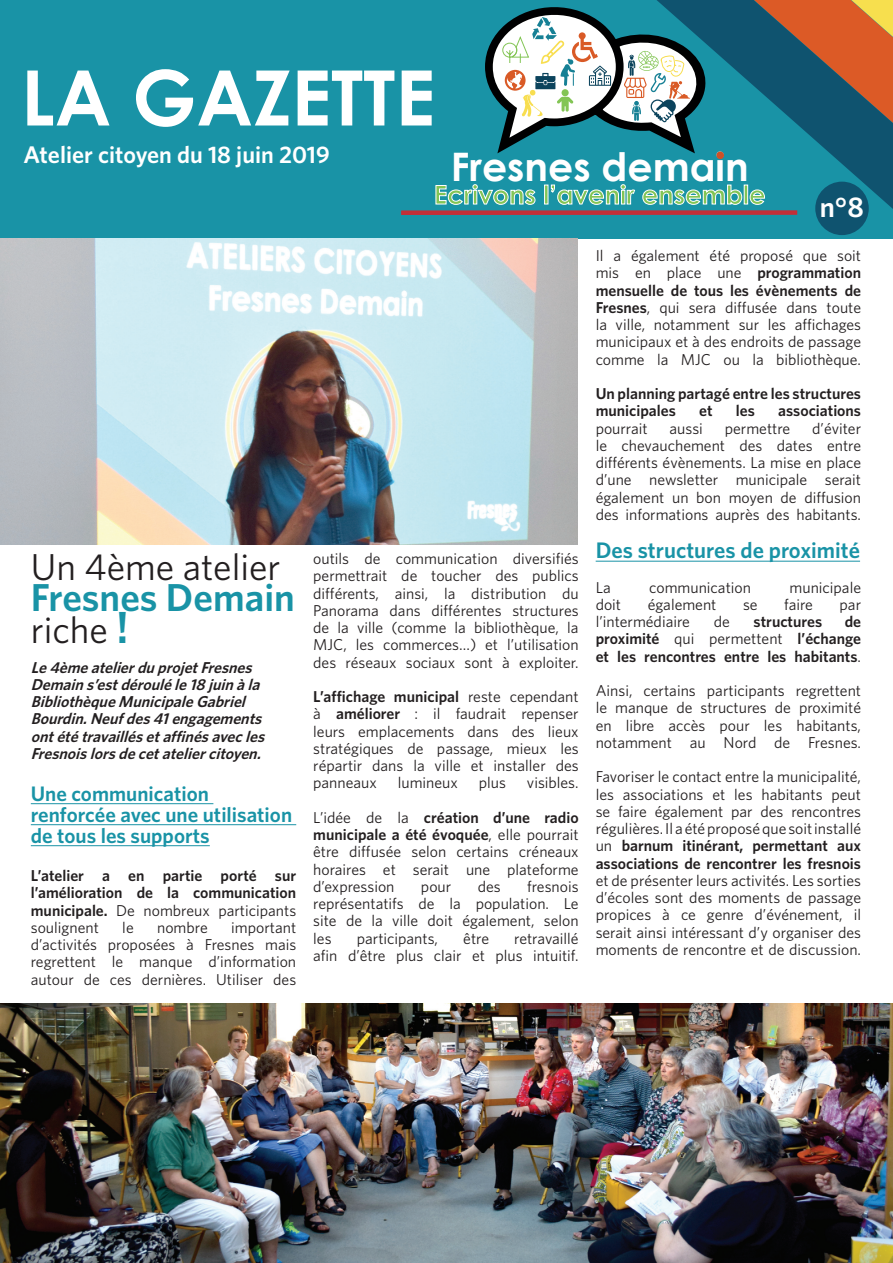
<style>
.page{position:relative;width:893px;height:1263px;background:#fff}
.page>*{position:absolute;margin:0;border:0;box-sizing:border-box;transform-origin:0 0}
.t1{font:700 76.5px "Century Gothic";color:#fff}
.t2{font:700 39.3px "Century Gothic";color:#fff}
.t3{font:600 39px "Whitney";color:#1993a6}
.t4{font:37.5px "Whitney";color:#231f20}
.t5{font:600 28.5px "Whitney";color:#fff}
.t6{font:700 25.8px "Century Gothic";color:#83c555}
.t7{font:600 24px "Whitney";color:#fff}
.t8{font:600 22.5px "Whitney";color:#1993a6}
.t9{font:600 21px/21px "Whitney";color:#1993a6}
.t10{font:15.75px/17.2px "Whitney";color:#231f20;text-align:justify}
.t11{font:600 15.75px/17.2px "Whitney";color:#231f20;text-align:justify}
.t12{font:italic 600 15.75px/17.2px "Whitney";color:#231f20}
.s1{font-weight:600;font-size:45px;color:#1993a6}
.s2{font-weight:400}
.s3{font-weight:600}
</style>
<div class="page">
<div style="left:0;top:0;width:893px;height:238px;background:#1993a6"></div>
<svg style="left:657px;top:0;width:236px;height:209px"></svg>
<div style="left:815px;top:182px;width:54px;height:53px;background:#0f536f;border-radius:50%"></div>
<img style="left:0;top:1003px;width:893px;height:260px">
<div style="left:401px;top:210px;width:396px;height:5px;background:#c22f38"></div>
<svg style="left:435px;top:184px;width:101px;height:21px"></svg>
<div style="left:544px;top:185px;width:4px;height:19px;border:1px solid #fff"></div>
<svg style="left:551px;top:184px;width:84px;height:21px"></svg>
<svg style="left:642px;top:184px;width:100px;height:21px"></svg>
<div style="left:744px;top:185px;width:4px;height:19px;border:1px solid #fff"></div>
<svg style="left:749px;top:189px;width:16px;height:16px"></svg>
<svg style="left:485px;top:1px;width:239px;height:158px"></svg>
<hr style="left:31px;top:803px;width:182px;height:1px;background:#1993a6">
<hr style="left:31px;top:824px;width:265px;height:1px;background:#1993a6">
<hr style="left:31px;top:845px;width:179px;height:1px;background:#1993a6">
<hr style="left:596px;top:561px;width:264px;height:1px;background:#1993a6">
<img style="left:0;top:238px;width:578px;height:306px">
<h1 class="t1" style="left:21px;top:50px;width:416px">LA GAZETTE</h1>
<h3 class="t7" style="left:24px;top:140px;width:308px">Atelier citoyen du 18 juin 2019</h3>
<h2 class="t2" style="left:451px;top:142px;width:299px">Fresnes demain</h2>
<h3 class="t6" style="left:434px;top:178px;width:333px">Ecrivons l’avenir ensemble</h3>
<h3 class="t5" style="left:820px;top:190px;width:46px">n°8</h3>
<h3 class="t4" style="left:31px;top:544px;width:251px">Un 4ème atelier</h3>
<h3 class="t3" style="left:31px;top:574px;width:266px">Fresnes Demain</h3>
<h3 class="t4" style="left:31px;top:607px;width:100px">riche <span class="s1">!</span></h3>
<p class="t12" style="left:31px;top:658px;width:240px">Le4èmeatelierduprojetFresnes Demains’estdérouléle18 juinàla BibliothèqueMunicipaleGabriel Bourdin.Neufdes41engagements ontététravaillésetaffinésavecles Fresnoislorsdecetateliercitoyen.</p>
<h3 class="t9" style="left:31px;top:782px;width:263px">Une communication renforcée avec une utilisation de tous les supports</h3>
<p class="t11" style="left:31px;top:866px;width:267px">L’atelier a en partie porté sur l’amélioration de la communication municipale. <span class="s2">De nombreux participants soulignent</span></p>
<p class="t10" style="left:122px;top:918px;width:13px">le</p>
<p class="t10" style="left:157px;top:918px;width:52px">nombre</p>
<p class="t10" style="left:31px;top:918px;width:267px;text-indent:200px">important d’activités proposées à Fresnes mais regrettent le manque d’information autour de ces dernières. Utiliser des</p>
<p class="t10" style="left:313px;top:550px;width:267px">outils de communication diversifiés permettrait de toucher des publics différents, ainsi, la distribution du Panorama dans différentes structures de la ville (comme la bibliothèque, la MJC, les commerces…) et l’utilisation des réseaux sociaux sont à exploiter.</p>
<p class="t10" style="left:313px;top:688px;width:267px"><span class="s3">L’affichage municipal</span> reste cependant à <span class="s3">améliorer</span> : il faudrait repenser leurs emplacements dans des lieux stratégiques de passage, mieux les répartir dans la ville et installer des panneaux</p>
<p class="t10" style="left:313px;top:765px;width:267px;line-height:34.5px;text-align:right">visibles.<br>L’idée de la <span class="s3">création d’une radio</span></p>
<p class="t10" style="left:313px;top:826px;width:267px"><span class="s3">municipale a été évoquée</span>, elle pourrait être diffusée selon certains créneaux horaires et serait une plateforme d’expression</p>
<p class="t10" style="left:398px;top:774px;width:62px">lumineux</p>
<p class="t10" style="left:479px;top:774px;width:29px">plus</p>
<p class="t10" style="left:421px;top:877px;width:32px">pour</p>
<p class="t10" style="left:478px;top:877px;width:24px">des</p>
<p class="t10" style="left:313px;top:877px;width:267px;text-indent:214px">fresnois représentatifs de la population. Le site de la ville doit également, selon les</p>
<p class="t10" style="left:313px;top:929px;width:267px;text-align:right">retravaillé<br>afin d’être plus clair et plus intuitif.</p>
<p class="t10" style="left:357px;top:929px;width:83px">participants,</p>
<p class="t10" style="left:463px;top:929px;width:27px">être</p>
<p class="t10" style="left:596px;top:247px;width:267px">Il a également été proposé que soit mis en place une <span class="s3">programmation mensuelle de tous les évènements de Fresnes</span>, qui sera diffusée dans toute la ville, notamment sur les affichages municipaux et à des endroits de passage comme la MJC ou la bibliothèque.</p>
<p class="t11" style="left:596px;top:385px;width:267px">Un planning partagé entre les structures municipales</p>
<p class="t11" style="left:699px;top:402px;width:15px">et</p>
<p class="t11" style="left:736px;top:402px;width:21px">les</p>
<p class="t11" style="left:778px;top:402px;width:84px">associations</p>
<p class="t10" style="left:596px;top:419px;width:267px;text-indent:216px">d’éviter le chevauchement des dates entre différents évènements. La mise en place d’une newsletter municipale serait également un bon moyen de diffusion des informations auprès des habitants.</p>
<h3 class="t8" style="left:596px;top:537px;width:266px">Des structures de proximité</h3>
<p class="t10" style="left:596px;top:578px;width:17px">La</p>
<p class="t10" style="left:649px;top:578px;width:103px">communication</p>
<p class="t10" style="left:789px;top:578px;width:73px">municipale</p>
<p class="t10" style="left:596px;top:595px;width:27px">doit</p>
<p class="t10" style="left:648px;top:595px;width:70px">également</p>
<p class="t10" style="left:743px;top:595px;width:16px">se</p>
<p class="t10" style="left:784px;top:595px;width:30px">faire</p>
<p class="t10" style="left:840px;top:595px;width:23px">par</p>
<p class="t10" style="left:596px;top:613px;width:96px">l’intermédiaire</p>
<p class="t10" style="left:714px;top:613px;width:18px">de</p>
<p class="t11" style="left:754px;top:613px;width:70px">structures</p>
<p class="t10" style="left:596px;top:419px;width:53px">pourrait</p>
<p class="t10" style="left:670px;top:419px;width:35px">aussi</p>
<p class="t10" style="left:725px;top:419px;width:67px">permettre</p>
<p class="t11" style="left:596px;top:613px;width:267px;text-indent:249px">de proximité <span class="s2">qui permettent</span> l’échange et les rencontres entre les habitants<span class="s2">.</span></p>
<p class="t10" style="left:596px;top:682px;width:267px">Ainsi, certains participants regrettent le manque de structures de proximité en libre accès pour les habitants, notamment au Nord de Fresnes.</p>
<p class="t10" style="left:596px;top:768px;width:267px">Favoriser le contact entre la municipalité, les associations et les habitants peut se faire également par des rencontres régulières. Il a été proposé que soit installé un <span class="s3">barnum itinérant, permettant aux associations de rencontrer les fresnois</span></p>
<p class="t10" style="left:596px;top:871px;width:267px">et de présenter leurs activités. Les sorties d’écoles sont des moments de passage propices à ce genre d’événement, il serait ainsi intéressant d’y organiser des moments de rencontre et de discussion.</p>
</div>
